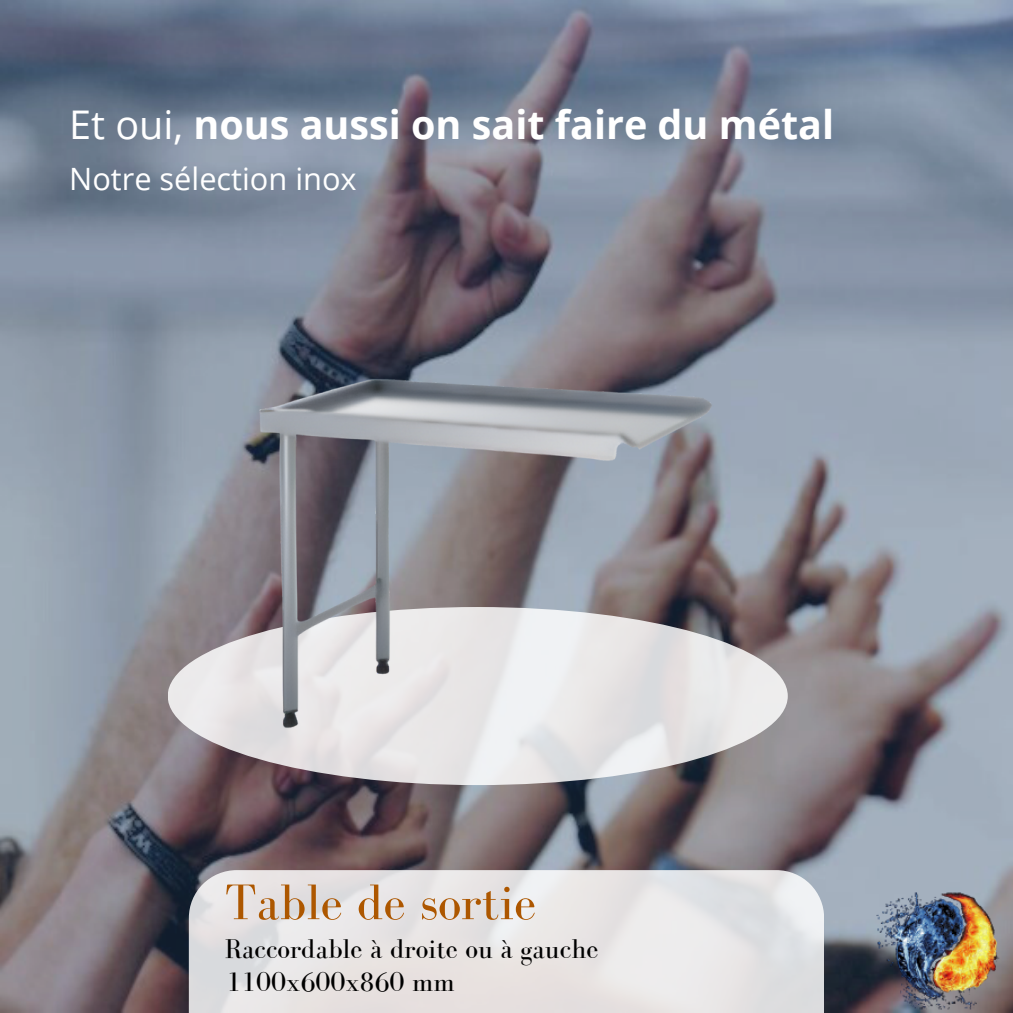
<style>
.page{position:relative;width:1013px;height:1013px;background:#fff}
.page>*{position:absolute;margin:0;border:0;box-sizing:border-box;transform-origin:0 0}
.t1{font:51.5px "Bodoni FLF";color:#ad5700}
.t2{font:700 39.5px "Open Sans";color:#fff}
.t3{font:30.75px "Open Sans";color:#fff}
.t4{font:28px "Bodoni FLF";color:#000}
.s1{font-weight:400}
</style>
<div class="page">
<img style="left:0;top:0;width:1012px;height:1012px">
<svg style="left:189px;top:870px;width:635px;height:142px;background:#e4e2e3"></svg>
<img style="left:186px;top:350px;width:583px;height:435px">
<img style="left:873px;top:880px;width:139px;height:132px">
<p class="t2" style="left:69px;top:96px;width:766px"><span class="s1">Et oui,</span> nous aussi on sait faire du métal</p>
<h1 class="t3" style="left:69px;top:157px;width:289px">Notre sélection inox</h1>
<h2 class="t1" style="left:225px;top:874px;width:313px">Table de sortie</h2>
<p class="t4" style="left:225px;top:933px;width:375px">Raccordable à droite ou à gauche</p>
<p class="t4" style="left:226px;top:966px;width:230px">1100x600x860 mm</p>
</div>
